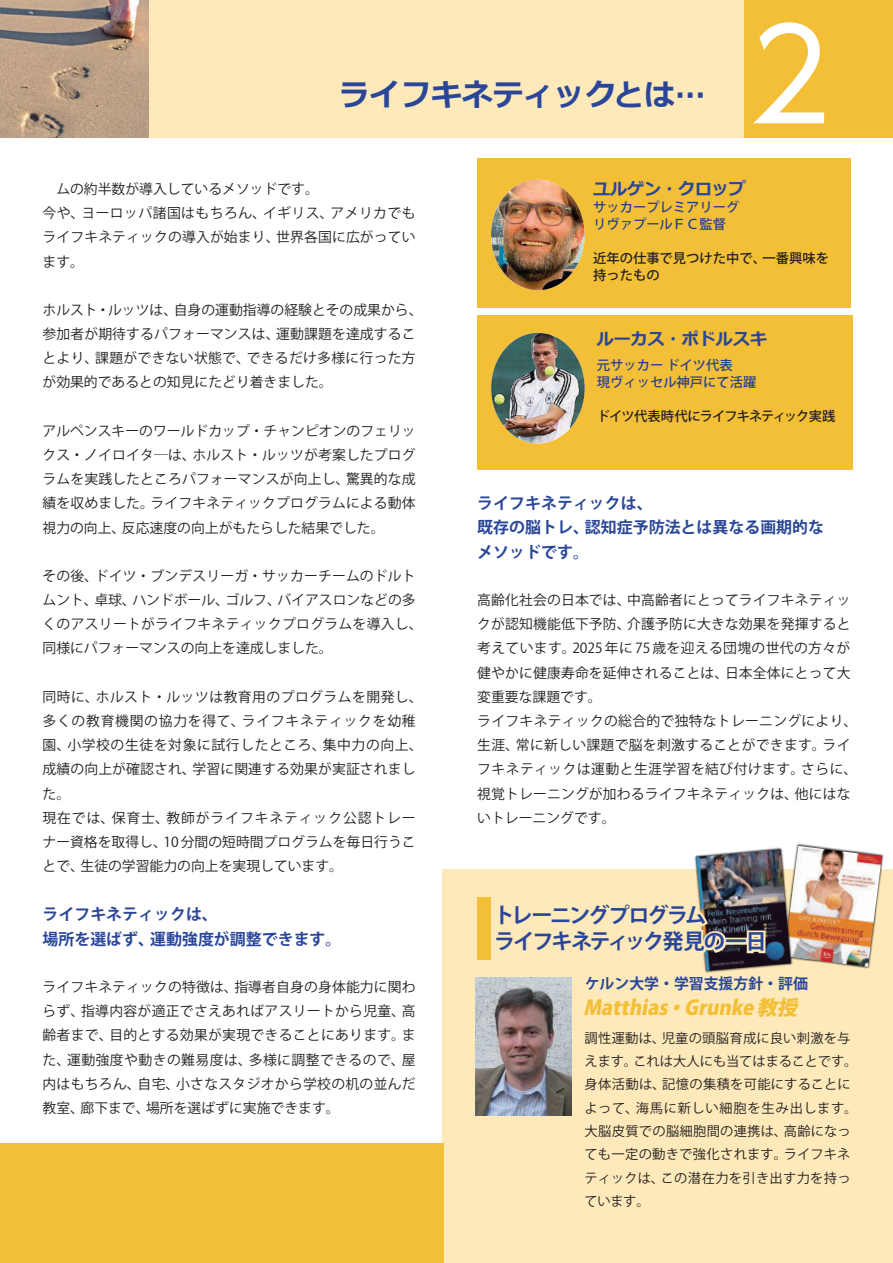
<style>
.page{position:relative;width:893px;height:1263px;background:#fff}
.page>*{position:absolute;margin:0;border:0;box-sizing:border-box;transform-origin:0 0}
.t1{font:125.55px "UD Shin Go NT Pro";color:#fff}
.t2{font:700 30.9px "Meiryo";color:#294699}
.t3{font:700 21.3px/26.5px "Koz Go Pro";letter-spacing:-.095em;color:#294699}
.t4{font:italic 800 20.25px "Koz Go Pro";color:#f3bf37}
.t5{font:700 16.95px "Meiryo";color:#294699}
.t6{font:700 15.9px/24.2px "Koz Go Pro";color:#294699}
.t7{font:700 14.85px "Koz Go Pro";color:#294699}
.t8{font:13.8px/24.2px "Koz Go Pro";letter-spacing:.01em;color:#231f20}
.t9{font:13.8px/24.2px "Koz Go Pro";letter-spacing:.03em;color:#231f20}
.t10{font:13.35px/23.4px "Koz Go Pro";letter-spacing:.015em;color:#231f20}
.t11{font:500 13.35px/17px "Koz Go Pro";color:#253f8e}
.t12{font:500 13.35px/17px "Koz Go Pro";color:#231f20}
.t13{font:500 13.35px "Koz Go Pro";letter-spacing:-.065em;color:#231f20}
</style>
<div class="page">
<div style="left:443px;top:870px;width:450px;height:393px;background:#fee9ba"></div>
<div style="left:0;top:0;width:893px;height:138px;background:#fee9ba"></div>
<div style="left:744px;top:0;width:149px;height:138px;background:#f3bf37"></div>
<img style="left:0;top:0;width:149px;height:138px">
<img style="left:796px;top:843px;width:88px;height:126px">
<img style="left:793px;top:846px;width:89px;height:121px">
<img style="left:693px;top:847px;width:100px;height:126px">
<img style="left:696px;top:849px;width:95px;height:122px">
<img style="left:476px;top:977px;width:96px;height:138px">
<svg style="left:693px;top:899px;width:35px;height:58px"></svg>
<div style="left:724px;top:938px;width:24px;height:7px;border:4px solid #fee9ba"></div>
<svg style="left:745px;top:928px;width:23px;height:27px"></svg>
<div style="left:477px;top:897px;width:14px;height:62px;background:#f3bf37"></div>
<div style="left:0;top:1143px;width:443px;height:120px;background:#f3bf37"></div>
<div style="left:477px;top:158px;width:373px;height:150px;background:#f3bf37"></div>
<img style="left:491px;top:180px;width:94px;height:110px">
<div style="left:477px;top:315px;width:375px;height:154px;background:#f3bf37"></div>
<img style="left:491px;top:333px;width:94px;height:110px">
<h2 class="t2" style="left:339px;top:73px;width:368px">ライフキネティックとは…</h2>
<h1 class="t1" style="left:748px;top:-26px;width:84px">2</h1>
<p class="t8" style="left:43px;top:177px;width:375px;text-indent:14px">ムの約半数が導入しているメソッドです。<br>今や、ヨーロッパ諸国はもちろん、イギリス、アメリカでもライフキネティックの導入が始まり、世界各国に広がっています。</p>
<p class="t8" style="left:43px;top:298px;width:382px">ホルスト・ルッツは、自身の運動指導の経験とその成果から、参加者が期待するパフォーマンスは、運動課題を達成することより、課題ができない状態で、できるだけ多様に行った方が効果的であるとの知見にたどり着きました。</p>
<p class="t8" style="left:43px;top:419px;width:375px;text-align:justify">アルペンスキーのワールドカップ・チャンピオンのフェリックス・ノイロイタ―は、ホルスト・ルッツが考案したプログラムを実践したところパフォーマンスが向上し、驚異的な成績を収めました。ライフキネティックプログラムによる動体視力の向上、反応速度の向上がもたらした結果でした。</p>
<p class="t8" style="left:43px;top:564px;width:382px">その後、ドイツ・ブンデスリーガ・サッカーチームのドルトムント、卓球、ハンドボール、ゴルフ、バイアスロンなどの多くのアスリートがライフキネティックプログラムを導入し、同様にパフォーマンスの向上を達成しました。</p>
<p class="t9" style="left:43px;top:685px;width:382px">同時に、ホルスト・ルッツは教育用のプログラムを開発し、多くの教育機関の協力を得て、ライフキネティックを幼稚園、小学校の生徒を対象に試行したところ、集中力の向上、成績の向上が確認され、学習に関連する効果が実証されました。<br>現在では、保育士、教師がライフキネティック公認トレーナー資格を取得し、10 分間の短時間プログラムを毎日行うことで、生徒の学習能力の向上を実現しています。</p>
<p class="t6" style="left:43px;top:903px;width:300px">ライフキネティックは、<br>場所を選ばず、運動強度が調整できます。</p>
<p class="t8" style="left:43px;top:975px;width:375px;text-align:justify">ライフキネティックの特徴は、指導者自身の身体能力に関わらず、指導内容が適正でさえあればアスリートから児童、高齢者まで、目的とする効果が実現できることにあります。また、運動強度や動きの難易度は、多様に調整できるので、屋内はもちろん、自宅、小さなスタジオから学校の机の並んだ教室、廊下まで、場所を選ばずに実施できます。</p>
<p class="t5" style="left:593px;top:177px;width:155px">ユルゲン・クロップ</p>
<p class="t11" style="left:593px;top:199px;width:148px">サッカープレミアリーグリヴァプールＦＣ監督</p>
<p class="t12" style="left:593px;top:250px;width:237px">近年の仕事で見つけた中で、一番興味を持ったもの</p>
<p class="t5" style="left:597px;top:327px;width:172px">ルーカス・ポドルスキ</p>
<p class="t11" style="left:597px;top:357px;width:161px">元サッカー ドイツ代表<br>現ヴィッセル神戸にて活躍</p>
<p class="t13" style="left:597px;top:407px;width:240px">ドイツ代表時代にライフキネティック実践</p>
<p class="t6" style="left:477px;top:492px;width:348px">ライフキネティックは、<br>既存の脳トレ、認知症予防法とは異なる画期的なメソッドです。</p>
<p class="t8" style="left:477px;top:588px;width:382px">高齢化社会の日本では、中高齢者にとってライフキネティックが認知機能低下予防、介護予防に大きな効果を発揮すると考えています。2025 年に 75 歳を迎える団塊の世代の方々が健やかに健康寿命を延伸されることは、日本全体にとって大変重要な課題です。<br>ライフキネティックの総合的で独特なトレーニングにより、生涯、常に新しい課題で脳を刺激することができます。ライフキネティックは運動と生涯学習を結び付けます。さらに、視覚トレーニングが加わるライフキネティックは、他にはないトレーニングです。</p>
<h3 class="t3" style="left:494px;top:903px;width:275px">トレーニングプログラム<br>ライフキネティック発見の一日</h3>
<p class="t7" style="left:585px;top:974px;width:225px">ケルン大学・学習支援方針・評価</p>
<h3 class="t4" style="left:583px;top:994px;width:221px">Matthias・Grunke 教授</h3>
<p class="t10" style="left:584px;top:1026px;width:274px">調性運動は、児童の頭脳育成に良い刺激を与えます。これは大人にも当てはまることです。身体活動は、記憶の集積を可能にすることによって、海馬に新しい細胞を生み出します。大脳皮質での脳細胞間の連携は、高齢になっても一定の動きで強化されます。ライフキネティックは、この潜在力を引き出す力を持っています。</p>
</div>
